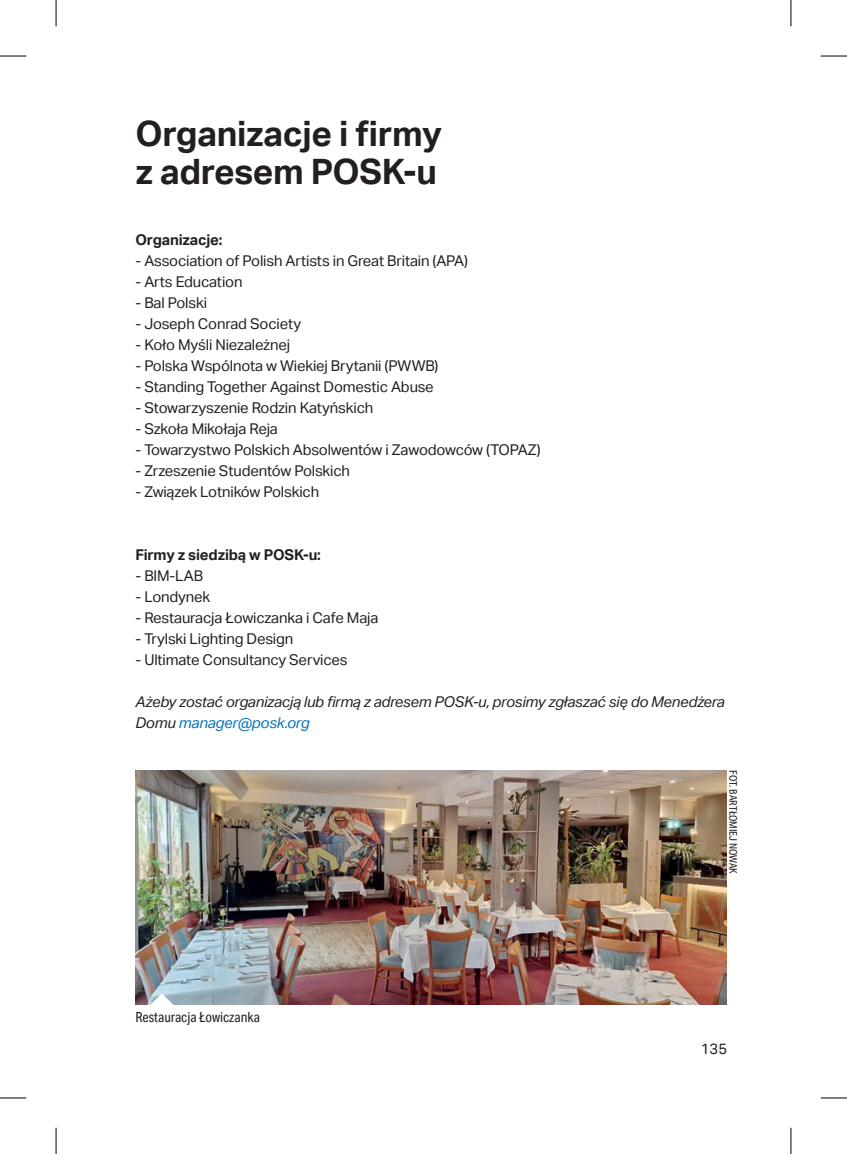
<style>
.page{position:relative;width:847px;height:1154px;background:#fff}
.page>*{position:absolute;margin:0;border:0;box-sizing:border-box;transform-origin:0 0}
.Tytul{font:700 35px/38.5px "Aktiv Grotesk";letter-spacing:-.01em;color:#231f20}
.t1{font:14.88px "Aktiv Grotesk";letter-spacing:-.01em;color:#231f20}
.t2{font:italic 14.88px/21px "Aktiv Grotesk";letter-spacing:-.015em;color:#231f20}
.t3{font:700 14.88px "Aktiv Grotesk";letter-spacing:-.01em;color:#231f20}
.podpis_fot{font:14px "Aktiv Grotesk Cd";color:#231f20}
.opis_fot_autor{font:10.5px "Aktiv Grotesk Cd";color:#231f20}
.s1{color:#0072bc}
</style>
<div class="page">
<img style="left:135px;top:770px;width:591px;height:234px">
<svg style="left:147px;top:993px;width:29px;height:12px"></svg>
<svg style="left:0;top:56px;width:26px;height:1px"></svg>
<svg style="left:820px;top:56px;width:26px;height:1px"></svg>
<svg style="left:0;top:1097px;width:26px;height:1px"></svg>
<svg style="left:820px;top:1097px;width:26px;height:1px"></svg>
<svg style="left:56px;top:0;width:1px;height:26px"></svg>
<svg style="left:56px;top:1128px;width:1px;height:26px"></svg>
<svg style="left:790px;top:0;width:1px;height:26px"></svg>
<svg style="left:790px;top:1128px;width:1px;height:26px"></svg>
<p class="Tytul" style="left:135px;top:114px;width:308px">Organizacje i firmy z adresem POSK-u</p>
<p class="t3" style="left:135px;top:231px;width:88px">Organizacje:</p>
<p class="t1" style="left:135px;top:252px;width:334px">- Association of Polish Artists in Great Britain (APA)</p>
<p class="t1" style="left:135px;top:273px;width:108px">- Arts Education</p>
<p class="t1" style="left:135px;top:294px;width:73px">- Bal Polski</p>
<p class="t1" style="left:135px;top:315px;width:167px">- Joseph Conrad Society</p>
<p class="t1" style="left:135px;top:336px;width:156px">- Koło Myśli Niezależnej</p>
<p class="t1" style="left:135px;top:357px;width:304px">- Polska Wspólnota w Wiekiej Brytanii (PWWB)</p>
<p class="t1" style="left:135px;top:378px;width:299px">- Standing Together Against Domestic Abuse</p>
<p class="t1" style="left:135px;top:399px;width:239px">- Stowarzyszenie Rodzin Katyńskich</p>
<p class="t1" style="left:135px;top:420px;width:144px">- Szkoła Mikołaja Reja</p>
<p class="t1" style="left:135px;top:441px;width:406px">- Towarzystwo Polskich Absolwentów i Zawodowców (TOPAZ)</p>
<p class="t1" style="left:135px;top:462px;width:216px">- Zrzeszenie Studentów Polskich</p>
<p class="t1" style="left:135px;top:483px;width:185px">- Związek Lotników Polskich</p>
<p class="t3" style="left:135px;top:546px;width:187px">Firmy z siedzibą w POSK-u:</p>
<p class="t1" style="left:135px;top:567px;width:69px">- BIM-LAB</p>
<p class="t1" style="left:135px;top:588px;width:76px">- Londynek</p>
<p class="t1" style="left:135px;top:609px;width:244px">- Restauracja Łowiczanka i Cafe Maja</p>
<p class="t1" style="left:135px;top:630px;width:159px">- Trylski Lighting Design</p>
<p class="t1" style="left:135px;top:651px;width:213px">- Ultimate Consultancy Services</p>
<p class="t2" style="left:135px;top:691px;width:590px">Ażeby zostać organizacją lub firmą z adresem POSK-u, prosimy zgłaszać się do Menedżera<br>Domu <span class="s1">manager@posk.org</span></p>
<p class="podpis_fot" style="left:135px;top:1009px;width:126px">Restauracja Łowiczanka</p>
<p class="opis_fot_autor" style="left:739px;top:770px;width:105px;rotate:90deg">FOT. BARTŁOMIEJ NOWAK</p>
<p class="t1" style="left:700px;top:1040px;width:28px">135</p>
</div>
